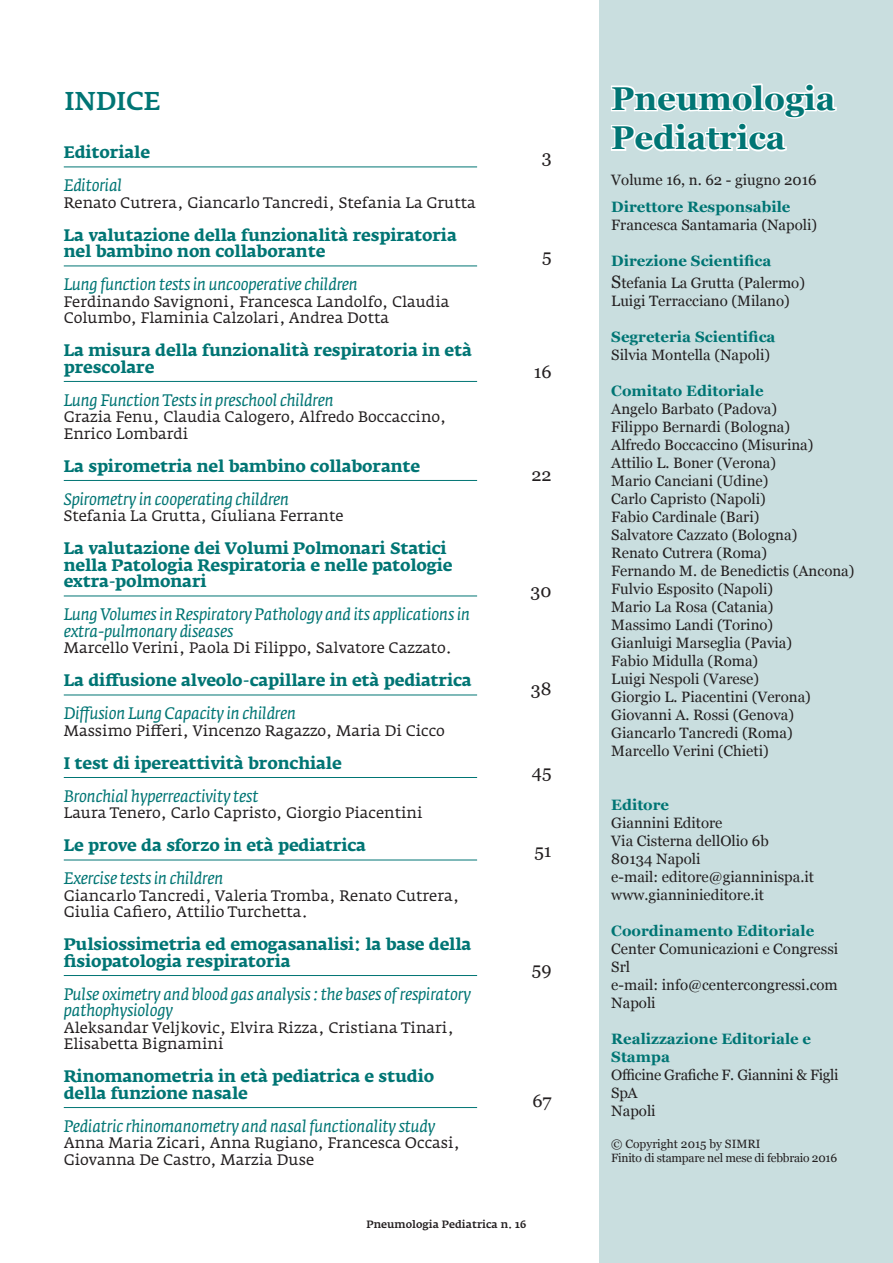
<style>
.page{position:relative;width:893px;height:1263px;background:#fff}
.page>*{position:absolute;margin:0;border:0;box-sizing:border-box;transform-origin:0 0}
.t1{font:700 33px/39.6px "Georgia";color:#007574}
.t2{font:500 25.5px "Fedra Serif A Pro";color:#007574}
.t3{font:18px "Georgia";color:#231f20}
.t4{font:700 16.5px/16.5px "Fedra Serif A Pro";letter-spacing:-.01em;color:#007574}
.t5{font:italic 16.5px/16.5px "Fedra Serif A Pro";letter-spacing:-.01em;color:#007574}
.t6{font:15px/18px "Georgia";color:#231f20}
.t7{font:15px/16.5px "Fedra Serif A Pro";color:#231f20}
.t8{font:700 15px/18px "Georgia";color:#007574}
.t9{font:15px/18px "Georgia";letter-spacing:-.02em;color:#231f20}
.t10{font:12px/14.4px "Georgia";letter-spacing:-.02em;color:#231f20}
.t11{font:500 10.5px "Fedra Serif A Pro";color:#231f20}
.s1{font-weight:700;color:#007574}
.s2{font-size:18px}
</style>
<div class="page">
<div style="left:599px;top:0;width:294px;height:1263px;background:#c9dedf"></div>
<svg style="left:611px;top:83px;width:226px;height:69px"></svg>
<hr style="left:64px;top:167px;width:413px;height:1px;background:#007574">
<hr style="left:64px;top:266px;width:413px;height:1px;background:#007574">
<hr style="left:64px;top:381px;width:413px;height:1px;background:#007574">
<hr style="left:64px;top:480px;width:413px;height:1px;background:#007574">
<hr style="left:64px;top:596px;width:413px;height:1px;background:#007574">
<hr style="left:64px;top:695px;width:413px;height:1px;background:#007574">
<hr style="left:64px;top:777px;width:413px;height:1px;background:#007574">
<hr style="left:64px;top:860px;width:413px;height:1px;background:#007574">
<hr style="left:64px;top:975px;width:413px;height:1px;background:#007574">
<hr style="left:64px;top:1107px;width:413px;height:1px;background:#007574">
<h2 class="t2" style="left:65px;top:85px;width:97px">INDICE</h2>
<h1 class="t1" style="left:611px;top:77px;width:226px">Pneumologia<br>Pediatrica</h1>
<p class="t6" style="left:611px;top:171px;width:207px">Volume 16, n. 62 - giugno 2016</p>
<p class="t8" style="left:611px;top:197px;width:181px">Direttore Responsabile</p>
<p class="t6" style="left:611px;top:215px;width:207px">Francesca Santamaria (Napoli)</p>
<p class="t6" style="left:611px;top:249px;width:195px;line-height:21.6px"><span class="s1">Direzione Scientifica<br></span><span class="s2">S</span>tefania La Grutta (Palermo)</p>
<p class="t6" style="left:611px;top:291px;width:180px">Luigi Terracciano (Milano)</p>
<p class="t8" style="left:611px;top:327px;width:166px">Segreteria Scientifica</p>
<p class="t6" style="left:611px;top:345px;width:160px">Silvia Montella (Napoli)</p>
<p class="t8" style="left:611px;top:381px;width:154px">Comitato Editoriale</p>
<p class="t6" style="left:611px;top:399px;width:245px">Angelo Barbato (Padova)<br>Filippo Bernardi (Bologna)<br>Alfredo Boccaccino (Misurina)<br>Attilio L. Boner (Verona)<br>Mario Canciani (Udine)<br>Carlo Capristo (Napoli)<br>Fabio Cardinale (Bari)<br>Salvatore Cazzato (Bologna)<br>Renato Cutrera (Roma)<br>Fernando M. de Benedictis (Ancona)<br>Fulvio Esposito (Napoli)<br>Mario La Rosa (Catania)<br>Massimo Landi (Torino)<br>Gianluigi Marseglia (Pavia)<br>Fabio Midulla (Roma)<br>Luigi Nespoli (Varese)<br>Giorgio L. Piacentini (Verona)<br>Giovanni A. Rossi (Genova)<br>Giancarlo Tancredi (Roma)<br>Marcello Verini (Chieti)</p>
<p class="t4" style="left:64px;top:144px;width:88px">Editoriale</p>
<p class="t5" style="left:64px;top:177px;width:60px">Editorial</p>
<p class="t7" style="left:64px;top:194px;width:413px">Renato Cutrera, Giancarlo Tancredi, Stefania La Grutta</p>
<p class="t4" style="left:64px;top:226px;width:395px">La valutazione della funzionalità respiratoria nel bambino non collaborante</p>
<p class="t5" style="left:64px;top:276px;width:296px">Lung function tests in uncooperative children</p>
<p class="t7" style="left:64px;top:293px;width:387px">Ferdinando Savignoni, Francesca Landolfo, Claudia<br>Columbo, Flaminia Calzolari, Andrea Dotta</p>
<p class="t4" style="left:64px;top:342px;width:410px">La misura della funzionalità respiratoria in età prescolare</p>
<p class="t5" style="left:64px;top:391px;width:271px">Lung Function Tests in preschool children</p>
<p class="t7" style="left:64px;top:409px;width:384px">Grazia Fenu, Claudia Calogero, Alfredo Boccaccino,<br>Enrico Lombardi</p>
<p class="t4" style="left:64px;top:457px;width:358px">La spirometria nel bambino collaborante</p>
<p class="t5" style="left:64px;top:490px;width:227px">Spirometry in cooperating children</p>
<p class="t7" style="left:64px;top:508px;width:281px">Stefania La Grutta, Giuliana Ferrante</p>
<p class="t4" style="left:64px;top:540px;width:390px">La valutazione dei Volumi Polmonari Statici nella Patologia Respiratoria e nelle patologie extra-polmonari</p>
<p class="t5" style="left:64px;top:606px;width:408px">Lung Volumes in Respiratory Pathology and its applications in extra-pulmonary diseases</p>
<p class="t7" style="left:64px;top:640px;width:390px">Marcello Verini, Paola Di Filippo, Salvatore Cazzato.</p>
<p class="t4" style="left:64px;top:672px;width:410px">La diffusione alveolo-capillare in età pediatrica</p>
<p class="t5" style="left:64px;top:705px;width:234px">Diffusion Lung Capacity in children</p>
<p class="t7" style="left:64px;top:722px;width:383px">Massimo Pifferi, Vincenzo Ragazzo, Maria Di Cicco</p>
<p class="t4" style="left:64px;top:754px;width:279px">I test di ipereattività bronchiale</p>
<p class="t5" style="left:64px;top:787px;width:196px">Bronchial hyperreactivity test</p>
<p class="t7" style="left:64px;top:805px;width:360px">Laura Tenero, Carlo Capristo, Giorgio Piacentini</p>
<p class="t4" style="left:64px;top:837px;width:304px">Le prove da sforzo in età pediatrica</p>
<p class="t5" style="left:64px;top:870px;width:161px">Exercise tests in children</p>
<p class="t7" style="left:64px;top:887px;width:397px">Giancarlo Tancredi, Valeria Tromba, Renato Cutrera,<br>Giulia Cafiero, Attilio Turchetta.</p>
<p class="t4" style="left:64px;top:936px;width:409px">Pulsiossimetria ed emogasanalisi: la base della fisiopatologia respiratoria</p>
<p class="t5" style="left:64px;top:985px;width:409px">Pulse oximetry and blood gas analysis : the bases of respiratory pathophysiology</p>
<p class="t7" style="left:64px;top:1019px;width:392px">Aleksandar Veljkovic, Elvira Rizza, Cristiana Tinari,<br>Elisabetta Bignamini</p>
<p class="t4" style="left:64px;top:1068px;width:372px">Rinomanometria in età pediatrica e studio della funzione nasale</p>
<p class="t5" style="left:64px;top:1117px;width:373px">Pediatric rhinomanometry and nasal functionality study</p>
<p class="t7" style="left:64px;top:1135px;width:398px">Anna Maria Zicari, Anna Rugiano, Francesca Occasi,<br>Giovanna De Castro, Marzia Duse</p>
<p class="t3" style="left:542px;top:143px;width:11px">3</p>
<p class="t3" style="left:542px;top:242px;width:11px">5</p>
<p class="t3" style="left:534px;top:358px;width:19px">16</p>
<p class="t3" style="left:531px;top:462px;width:22px">22</p>
<p class="t3" style="left:531px;top:577px;width:22px">30</p>
<p class="t3" style="left:531px;top:676px;width:22px">38</p>
<p class="t3" style="left:532px;top:759px;width:21px">45</p>
<p class="t8" style="left:611px;top:795px;width:59px">Editore</p>
<p class="t6" style="left:611px;top:813px;width:204px">Giannini Editore<br>Via Cisterna dellOlio 6b<br>80134 Napoli<br>e-mail: editore@gianninispa.it www.gianninieditore.it</p>
<p class="t8" style="left:611px;top:921px;width:204px">Coordinamento Editoriale</p>
<p class="t6" style="left:611px;top:939px;width:228px">Center Comunicazioni e Congressi<br>Srl<br>e-mail: info@centercongressi.com<br>Napoli</p>
<p class="t8" style="left:611px;top:1029px;width:201px">Realizzazione Editoriale e<br>Stampa</p>
<p class="t9" style="left:611px;top:1065px;width:229px">Officine Grafiche F. Giannini &amp; Figli<br>SpA<br>Napoli</p>
<p class="t10" style="left:611px;top:1136px;width:227px">© Copyright 2015 by SIMRI<br>Finito di stampare nel mese di febbraio 2016</p>
<p class="t3" style="left:534px;top:838px;width:19px">51</p>
<p class="t3" style="left:532px;top:956px;width:21px">59</p>
<p class="t3" style="left:532px;top:1087px;width:21px">67</p>
<p class="t11" style="left:367px;top:1218px;width:161px">Pneumologia Pediatrica n. 16</p>
</div>
